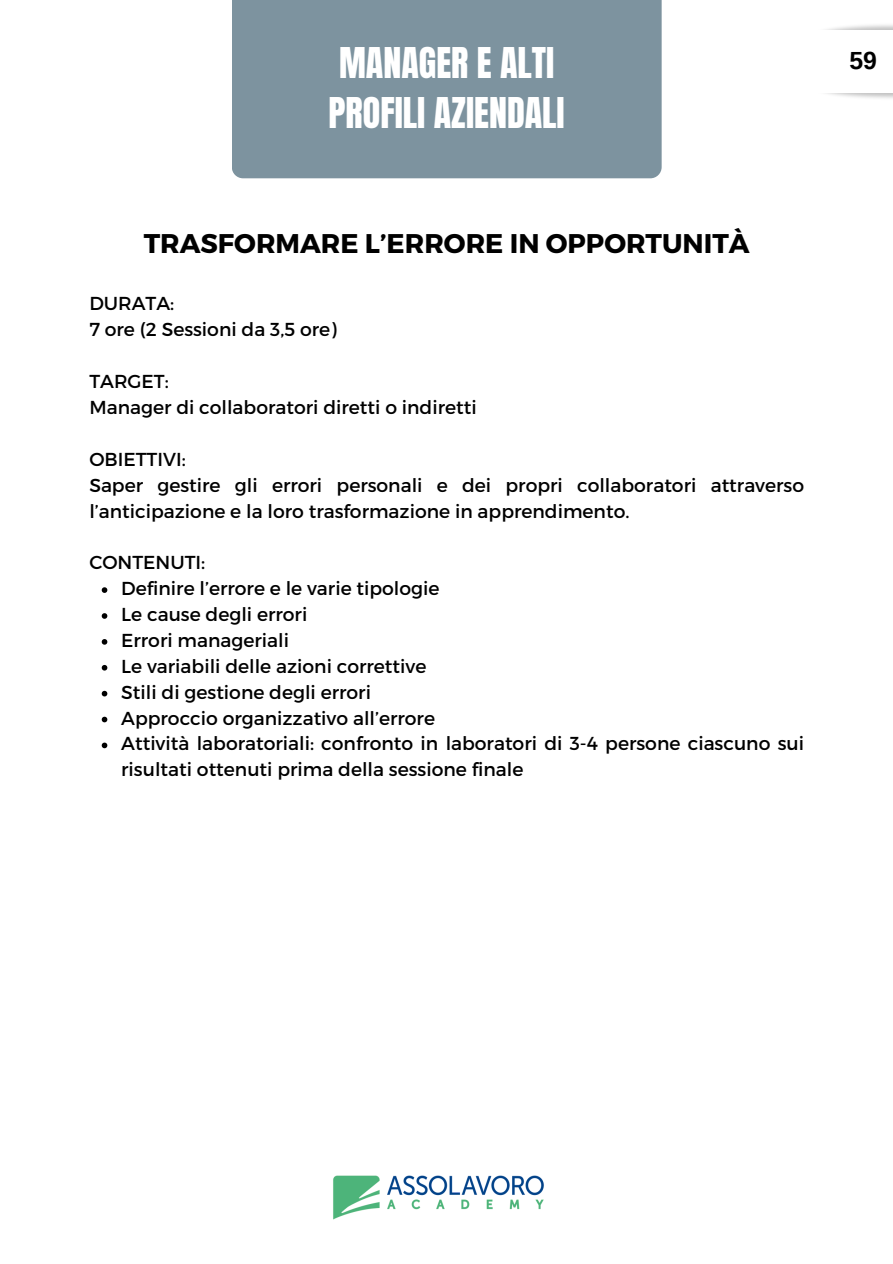
<style>
.page{position:relative;width:893px;height:1264px;background:#fff}
.page>*{position:absolute;margin:0;border:0;box-sizing:border-box;transform-origin:0 0}
.t1{font:36px/49.5px "Anton";color:#fff}
.t2{font:700 27px "Montserrat";color:#000}
.t3{font:700 24.75px "Arimo";color:#000}
.t4{font:18.75px/25.8px "Montserrat";color:#000}
</style>
<div class="page">
<svg style="left:102px;top:587px;width:5px;height:6px"></svg>
<svg style="left:102px;top:613px;width:5px;height:5px"></svg>
<svg style="left:102px;top:639px;width:5px;height:5px"></svg>
<svg style="left:102px;top:665px;width:5px;height:5px"></svg>
<svg style="left:102px;top:690px;width:5px;height:6px"></svg>
<svg style="left:102px;top:716px;width:5px;height:6px"></svg>
<svg style="left:102px;top:742px;width:5px;height:6px"></svg>
<img style="left:333px;top:1175px;width:211px;height:45px">
<div style="left:232px;top:0;width:429px;height:178px;background:#7d939f"></div>
<p class="t1" style="left:352px;top:18px;width:227px">OPERATORI DELLE<br>PAL E DEGLI ENTI<br>DI FORMAZIONE</p>
<p class="t1" style="left:371px;top:18px;width:187px;text-align:center">MIDDLE<br>MANAGEMENT<br>AZIENDALE</p>
<p class="t1" style="left:328px;top:39px;width:238px">MANAGER E ALTI<br>PROFILI AZIENDALI</p>
<h1 class="t1" style="left:357px;top:43px;width:217px">MANAGER E ALTI</h1>
<p class="t3" style="left:849px;top:47px;width:29px">59</p>
<h1 class="t1" style="left:346px;top:93px;width:238px">PROFILI AZIENDALI</h1>
<p class="t2" style="left:144px;top:226px;width:607px">TRASFORMARE L’ERRORE IN OPPORTUNITÀ</p>
<h1 class="t4" style="left:89px;top:290px;width:86px">DURATA:</h1>
<h1 class="t4" style="left:89px;top:316px;width:249px">7 ore (2 Sessioni da 3,5 ore)</h1>
<h1 class="t4" style="left:89px;top:367px;width:81px">TARGET:</h1>
<p class="t4" style="left:89px;top:393px;width:389px">Manager di collaboratori diretti o indiretti</p>
<p class="t4" style="left:89px;top:445px;width:98px">OBIETTIVI:</p>
<h2 class="t4" style="left:89px;top:471px;width:716px">Saper gestire gli errori personali e dei propri collaboratori attraverso l’anticipazione e la loro trasformazione in apprendimento.</h2>
<p class="t4" style="left:89px;top:548px;width:117px">CONTENUTI:</p>
<p class="t4" style="left:121px;top:574px;width:320px">Definire l’errore e le varie tipologie</p>
<p class="t4" style="left:121px;top:600px;width:187px">Le cause degli errori</p>
<p class="t4" style="left:121px;top:626px;width:169px">Errori manageriali</p>
<p class="t4" style="left:121px;top:652px;width:306px">Le variabili delle azioni correttive</p>
<p class="t4" style="left:121px;top:678px;width:251px">Stili di gestione degli errori</p>
<h3 class="t4" style="left:121px;top:704px;width:315px">Approccio organizzativo all’errore</h3>
<p class="t4" style="left:121px;top:730px;width:684px">Attività laboratoriali: confronto in laboratori di 3-4 persone ciascuno sui risultati ottenuti prima della sessione finale</p>
</div>
